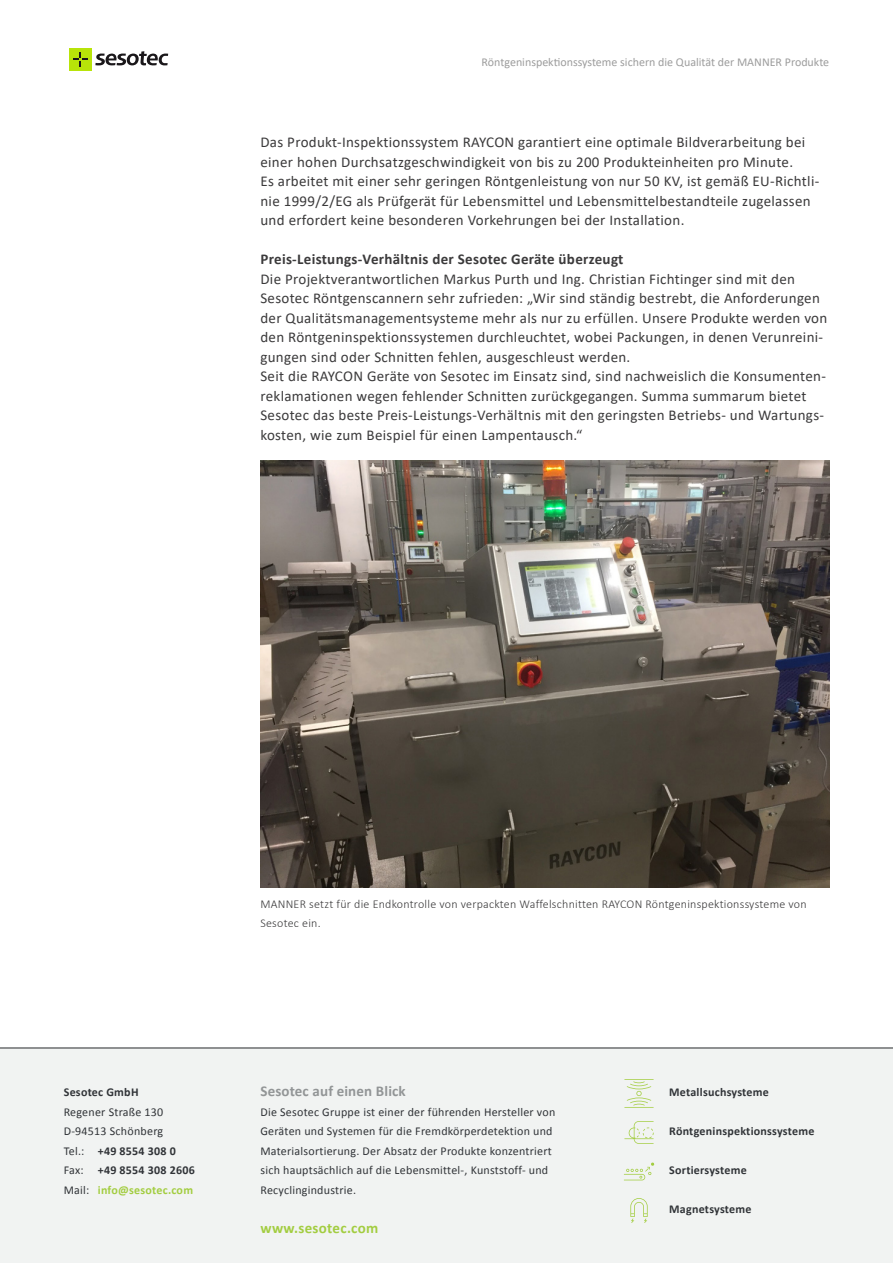
<style>
.page{position:relative;width:893px;height:1263px;background:#fff}
.page>*{position:absolute;margin:0;border:0;box-sizing:border-box;transform-origin:0 0}
.t1{font:15px/19.5px "Calibri";letter-spacing:.02em;color:#3b3a3b}
.t2{font:700 15px "Calibri";letter-spacing:.02em;color:#3b3a3b}
.t3{font:700 15px "Calibri";letter-spacing:.01em;color:#929596}
.t4{font:700 15px "Calibri";letter-spacing:.02em;color:#a3cd41}
.t5{font:12px/19.5px "Calibri";letter-spacing:.02em;color:#313438}
.t6{font:300 12px/19.5px "Calibri";letter-spacing:.02em;color:#3b3a3b}
.t7{font:700 12px "Calibri";letter-spacing:.02em;color:#313438}
.t8{font:12px "Calibri";color:#9d9d9d}
.s1{font-weight:700}
.s2{font-weight:700;color:#a3cd41}
</style>
<div class="page">
<img style="left:260px;top:460px;width:569px;height:427px">
<div style="left:69px;top:48px;width:23px;height:23px;background:#b8e409"></div>
<svg style="left:73px;top:52px;width:15px;height:15px"></svg>
<svg style="left:95px;top:51px;width:73px;height:14px"></svg>
<div style="left:0;top:1049px;width:893px;height:214px;background:#f1f3f2"></div>
<hr style="left:0;top:1048px;width:893px;height:1px;background:#8e9091">
<hr style="left:624px;top:1079px;width:30px;height:1px;background:#a3cd41">
<hr style="left:624px;top:1107px;width:30px;height:1px;background:#a3cd41">
<svg style="left:627px;top:1081px;width:24px;height:24px"></svg>
<svg style="left:624px;top:1121px;width:30px;height:23px"></svg>
<svg style="left:624px;top:1162px;width:30px;height:18px"></svg>
<svg style="left:630px;top:1198px;width:18px;height:25px"></svg>
<p class="t8" style="left:482px;top:54px;width:349px">Röntgeninspektionssysteme sichern die Qualität der MANNER Produkte</p>
<p class="t1" style="left:260px;top:132px;width:560px">Das Produkt-Inspektionssystem RAYCON garantiert eine optimale Bildverarbeitung bei einer hohen Durchsatzgeschwindigkeit von bis zu 200 Produkteinheiten pro Minute.<br>Es arbeitet mit einer sehr geringen Röntgenleistung von nur 50 KV, ist gemäß EU-Richtli&shy;nie 1999/2/EG als Prüfgerät für Lebensmittel und Lebensmittelbestandteile zugelassen und erfordert keine besonderen Vorkehrungen bei der Installation.</p>
<p class="t2" style="left:260px;top:248px;width:365px">Preis-Leistungs-Verhältnis der Sesotec Geräte überzeugt</p>
<p class="t1" style="left:260px;top:268px;width:568px">Die Projektverantwortlichen Markus Purth und Ing. Christian Fichtinger sind mit den Sesotec Röntgenscannern sehr zufrieden: „Wir sind ständig bestrebt, die Anforderungen der Qualitätsmanagementsysteme mehr als nur zu erfüllen. Unsere Produkte werden von den Röntgeninspektionssystemen durchleuchtet, wobei Packungen, in denen Verunreini&shy;gungen sind oder Schnitten fehlen, ausgeschleust werden.<br>Seit die RAYCON Geräte von Sesotec im Einsatz sind, sind nachweislich die Konsumenten&shy;reklamationen wegen fehlender Schnitten zurückgegangen. Summa summarum bietet Sesotec das beste Preis-Leistungs-Verhältnis mit den geringsten Betriebs- und Wartungs&shy;kosten, wie zum Beispiel für einen Lampentausch.“</p>
<p class="t7" style="left:64px;top:1085px;width:76px">Sesotec GmbH</p>
<p class="t5" style="left:64px;top:1102px;width:133px">Regener Straße 130<br>D-94513 Schönberg<br>Tel.: <span class="s1">+49 8554 308 0<br></span>Fax: <span class="s1">+49 8554 308 2606<br></span>Mail: <span class="s2">info@sesotec.com</span></p>
<p class="t6" style="left:260px;top:894px;width:548px">MANNER setzt für die Endkontrolle von verpackten Waffelschnitten RAYCON Röntgeninspektionssysteme von<br>Sesotec ein.</p>
<p class="t3" style="left:260px;top:1082px;width:147px">Sesotec auf einen Blick</p>
<p class="t5" style="left:260px;top:1102px;width:296px">Die Sesotec Gruppe ist einer der führenden Hersteller von Geräten und Systemen für die Fremdkörperdetektion und Materialsortierung. Der Absatz der Produkte konzentriert sich hauptsächlich auf die Lebensmittel-, Kunststoff- und Recyclingindustrie.</p>
<p class="t4" style="left:260px;top:1219px;width:119px">www.sesotec.com</p>
<p class="t7" style="left:669px;top:1085px;width:101px">Metallsuchsysteme</p>
<p class="t7" style="left:669px;top:1124px;width:147px">Röntgeninspektionssysteme</p>
<p class="t7" style="left:669px;top:1163px;width:79px">Sortiersysteme</p>
<p class="t7" style="left:669px;top:1202px;width:84px">Magnetsysteme</p>
</div>
